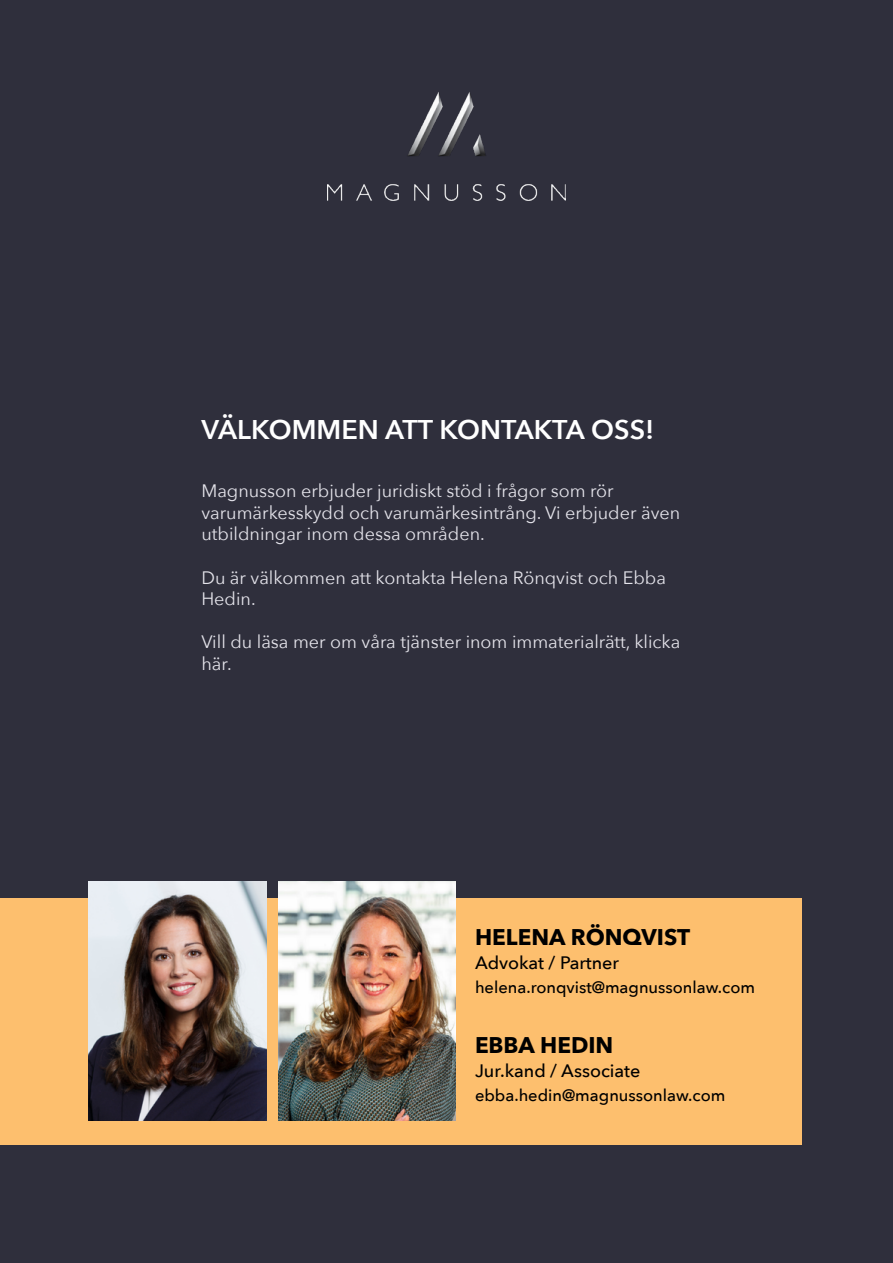
<style>
.page{position:relative;width:893px;height:1263px;background:#2f2f3c}
.page>*{position:absolute;margin:0;border:0;box-sizing:border-box;transform-origin:0 0}
.t1{font:600 27px "Avenir Next";color:#fff}
.t2{font:700 22.5px "Avenir Next LT Pro";color:#000}
.t3{font:18px/21.6px "Avenir Next";color:#e4e3ea}
.t4{font:500 18px "Avenir Next";color:#000}
.t5{font:500 16.5px "Avenir Next";color:#000}
</style>
<div class="page">
<div style="left:0;top:899px;width:801px;height:246px;background:#fdbf6e"></div>
<img style="left:89px;top:882px;width:178px;height:238px">
<img style="left:278px;top:882px;width:178px;height:238px">
<img style="left:327px;top:92px;width:239px;height:109px">
<h1 class="t1" style="left:201px;top:407px;width:454px">VÄLKOMMEN ATT KONTAKTA OSS!</h1>
<p class="t3" style="left:201px;top:479px;width:480px">Magnusson erbjuder juridiskt stöd i frågor som rör varumärkesskydd och varumärkesintrång. Vi erbjuder även utbildningar inom dessa områden.</p>
<p class="t3" style="left:201px;top:566px;width:466px">Du är välkommen att kontakta Helena Rönqvist och Ebba<br>Hedin.</p>
<p class="t3" style="left:201px;top:630px;width:480px">Vill du läsa mer om våra tjänster inom immaterialrätt, klicka här.</p>
<p class="t2" style="left:475px;top:924px;width:217px">HELENA RÖNQVIST</p>
<p class="t4" style="left:475px;top:948px;width:145px">Advokat / Partner</p>
<p class="t5" style="left:475px;top:974px;width:282px">helena.ronqvist@magnussonlaw.com</p>
<p class="t2" style="left:475px;top:1031px;width:140px">EBBA HEDIN</p>
<p class="t4" style="left:475px;top:1055px;width:167px">Jur.kand / Associate</p>
<p class="t5" style="left:475px;top:1081px;width:252px">ebba.hedin@magnussonlaw.com</p>
</div>
